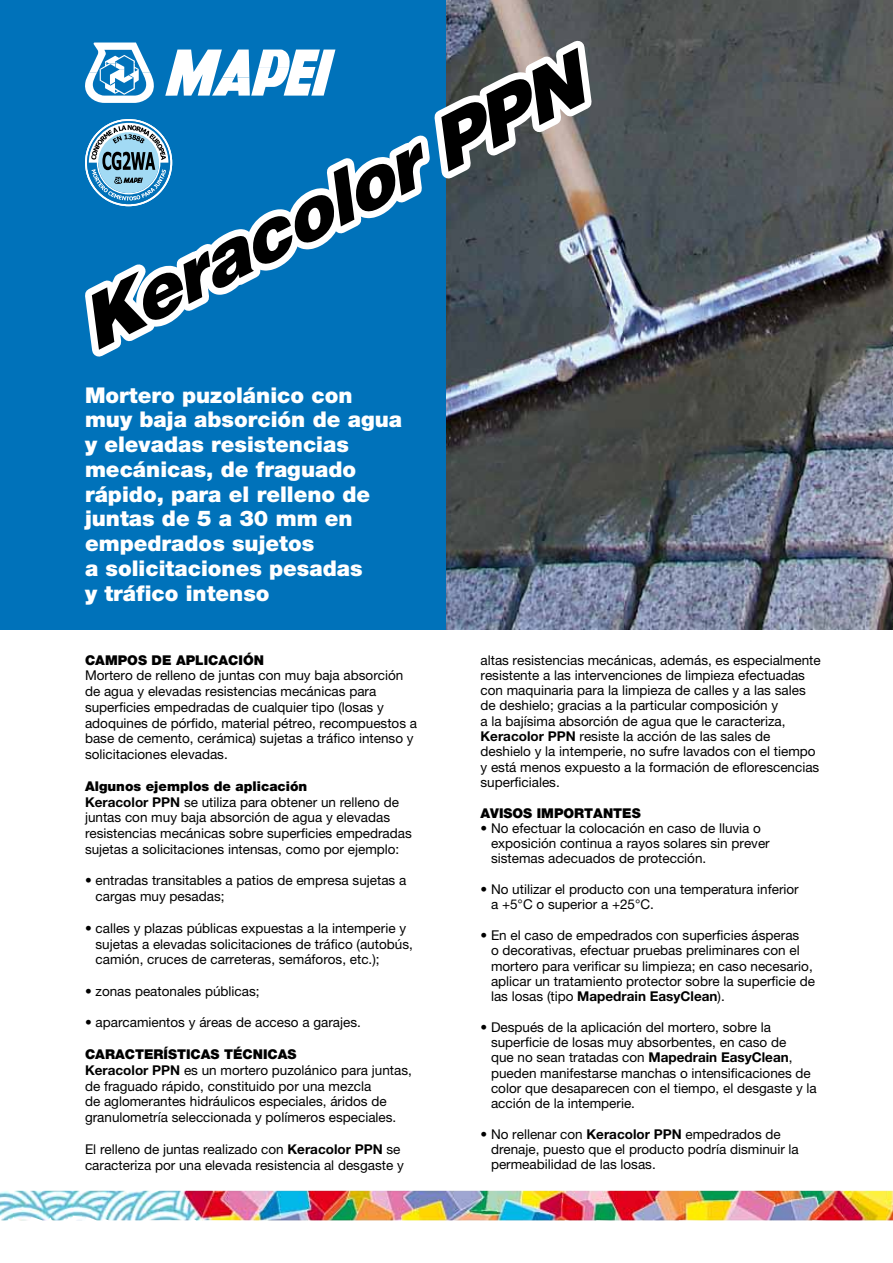
<style>
.page{position:relative;width:893px;height:1263px;background:#fff}
.page>*{position:absolute;margin:0;border:0;box-sizing:border-box;transform-origin:0 0}
.t1{font:italic 900 72px "Helvetica";color:#000}
.t2{font:900 21.75px/24.8px "Helvetica Neue LTW1 G";color:#fff}
.t3{font:13.5px/15.3px "Helvetica Neue LTW1 G";color:#000}
.t4{font:900 13.5px "Helvetica Neue LTW1 G";color:#000}
.s1{color:#fff}
.s2{font-weight:900}
.s3{font-weight:700}
</style>
<div class="page">
<div style="left:0;top:0;width:451px;height:629px;background:#0072ba"></div>
<img style="left:0;top:1191px;width:893px;height:29px">
<img style="left:446px;top:0;width:447px;height:629px">
<svg style="left:85px;top:29px;width:515px;height:339px"></svg>
<h1 class="t1" style="left:61px;top:287px;width:557px;rotate:-27deg"><span class="s1">K</span>eracolor PPN</h1>
<h2 class="t2" style="left:85px;top:382px;width:319px">Mortero puzolánico con muy baja absorción de agua y elevadas resistencias mecánicas, de fraguado rápido, para el relleno de juntas de 5 a 30 mm en empedrados sujetos<br>a solicitaciones pesadas<br>y tráfico intenso</h2>
<p class="t4" style="left:85px;top:651px;width:180px">CAMPOS DE APLICACIÓN</p>
<p class="t3" style="left:85px;top:667px;width:334px;line-height:15.8px">Mortero de relleno de juntas con muy baja absorción de agua y elevadas resistencias mecánicas para superficies empedradas de cualquier tipo (losas y adoquines de pórfido, material pétreo, recompuestos a base de cemento, cerámica) sujetas a tráfico intenso y solicitaciones elevadas.</p>
<p class="t3" style="left:85px;top:778px;width:328px;line-height:15.8px"><span class="s2">Algunos ejemplos de aplicación<br></span><span class="s3">Keracolor PPN</span> se utiliza para obtener un relleno de juntas con muy baja absorción de agua y elevadas resistencias mecánicas sobre superficies empedradas sujetas a solicitaciones intensas, como por ejemplo:</p>
<p class="t3" style="left:96px;top:873px;width:312px;line-height:15.8px;text-indent:-11px">• entradas transitables a patios de empresa sujetas a cargas muy pesadas;</p>
<p class="t3" style="left:96px;top:920px;width:319px;line-height:15.8px;text-indent:-11px">• calles y plazas públicas expuestas a la intemperie y sujetas a elevadas solicitaciones de tráfico (autobús, camión, cruces de carreteras, semáforos, etc.);</p>
<p class="t3" style="left:85px;top:983px;width:176px">• zonas peatonales públicas;</p>
<p class="t3" style="left:85px;top:1015px;width:277px">• aparcamientos y áreas de acceso a garajes.</p>
<p class="t3" style="left:85px;top:1046px;width:328px;line-height:15.8px"><span class="s2">CARACTERÍSTICAS TÉCNICAS<br></span><span class="s3">Keracolor PPN</span> es un mortero puzolánico para juntas, de fraguado rápido, constituido por una mezcla<br>de aglomerantes hidráulicos especiales, áridos de granulometría seleccionada y polímeros especiales.</p>
<p class="t3" style="left:85px;top:1141px;width:320px;line-height:15.8px">El relleno de juntas realizado con <span class="s3">Keracolor PPN</span> se caracteriza por una elevada resistencia al desgaste y</p>
<p class="t3" style="left:480px;top:652px;width:342px">altas resistencias mecánicas, además, es especialmente resistente a las intervenciones de limpieza efectuadas con maquinaria para la limpieza de calles y a las sales de deshielo; gracias a la particular composición y<br>a la bajísima absorción de agua que le caracteriza, <span class="s3">Keracolor PPN</span> resiste la acción de las sales de deshielo y la intemperie, no sufre lavados con el tiempo y está menos expuesto a la formación de eflorescencias superficiales.</p>
<p class="t4" style="left:480px;top:805px;width:162px">AVISOS IMPORTANTES</p>
<p class="t3" style="left:491px;top:820px;width:280px;text-indent:-11px">• No efectuar la colocación en caso de lluvia o exposición continua a rayos solares sin prever sistemas adecuados de protección.</p>
<p class="t3" style="left:491px;top:881px;width:309px;text-indent:-11px">• No utilizar el producto con una temperatura inferior a +5°C o superior a +25°C.</p>
<p class="t3" style="left:491px;top:927px;width:326px;text-indent:-11px">• En el caso de empedrados con superficies ásperas<br>o decorativas, efectuar pruebas preliminares con el mortero para verificar su limpieza; en caso necesario, aplicar un tratamiento protector sobre la superficie de las losas (tipo <span class="s3">Mapedrain EasyClean</span>).</p>
<p class="t3" style="left:491px;top:1019px;width:327px;text-indent:-11px">• Después de la aplicación del mortero, sobre la superficie de losas muy absorbentes, en caso de<br>que no sean tratadas con <span class="s3">Mapedrain EasyClean</span>, pueden manifestarse manchas o intensificaciones de color que desaparecen con el tiempo, el desgaste y la acción de la intemperie.</p>
<p class="t3" style="left:491px;top:1126px;width:309px;text-indent:-11px">• No rellenar con <span class="s3">Keracolor PPN</span> empedrados de drenaje, puesto que el producto podría disminuir la permeabilidad de las losas.</p>
</div>
